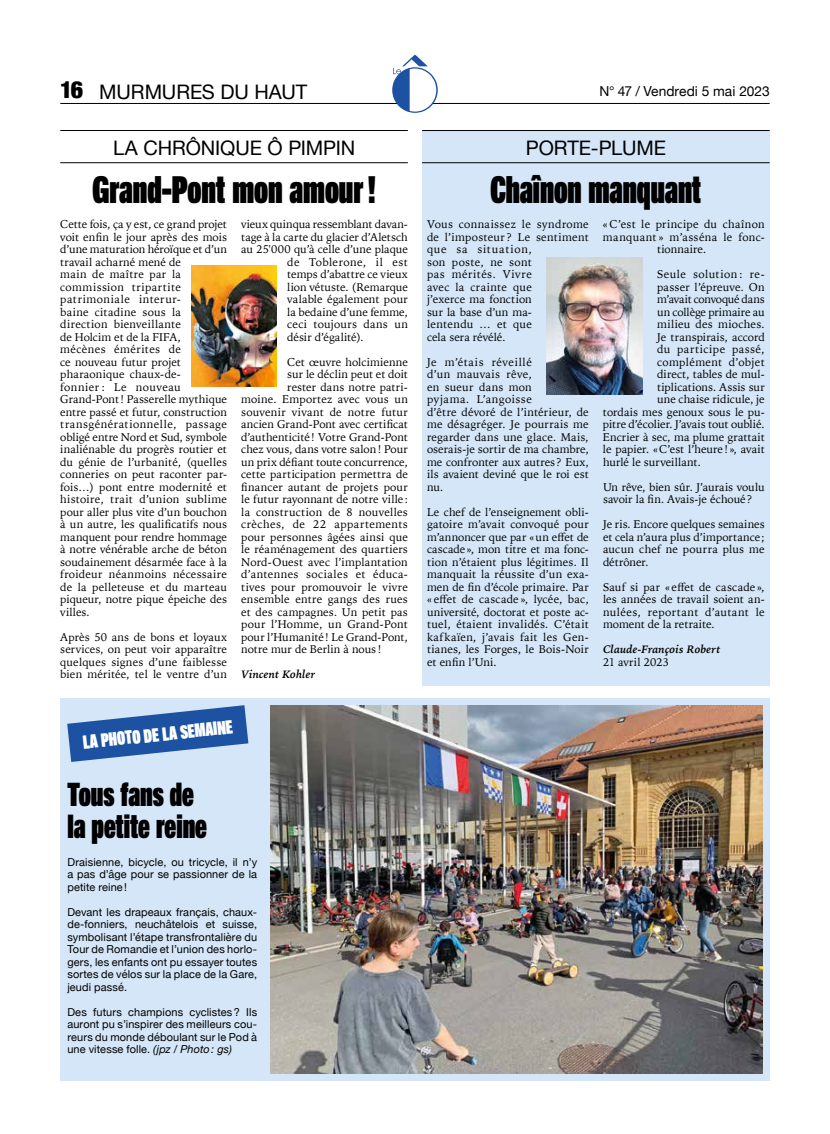
<style>
.page{position:relative;width:830px;height:1134px;background:#fff}
.page>*{position:absolute;margin:0;border:0;box-sizing:border-box;transform-origin:0 0}
.t1{font:37.5px "Neue Helvetica 99 Cm Blk";color:#000}
.t2{font:32.5px/32.5px "Neue Helvetica 99 Cm Blk";color:#000}
.t3{font:20px "Helvetica Neue";letter-spacing:-.005em;color:#000}
.t4{font:18.75px "Neue Helvetica 99 Cm Blk";color:#fff}
.t5{font:13.75px "Helvetica Neue";color:#000}
.t6{font:11.25px/12.5px "Iowan Old Style";letter-spacing:.01em;color:#000}
.t7{font:11.25px "Iowan Old Style";letter-spacing:-.01em;color:#000}
.t8{font:11.25px "Iowan Old Style";letter-spacing:.035em;color:#000}
.t9{font:11.25px "Iowan Old Style";letter-spacing:.04em;color:#000}
.t10{font:italic 700 11.25px "Iowan Old Style";letter-spacing:.01em;color:#000}
.t11{font:11.25px "Iowan Old Style";letter-spacing:-.02em;color:#000}
.t12{font:11.25px "Iowan Old Style";letter-spacing:.03em;color:#000}
.t13{font:11px/12.5px "Helvetica Neue";letter-spacing:.01em;color:#000;text-align:justify}
.s1{font-weight:900;font-stretch:condensed;font-size:23.75px}
.s2{font-style:italic}
</style>
<div class="page">
<hr style="left:60px;top:103px;width:709px;height:1px;background:#000">
<svg style="left:392px;top:55px;width:45px;height:58px"></svg>
<div style="left:60px;top:698px;width:709px;height:383px;background:#d4e6f7"></div>
<div style="left:422px;top:130px;width:347px;height:556px;background:#d4e6f7"></div>
<hr style="left:422px;top:130px;width:347px;height:1px;background:#000">
<hr style="left:422px;top:163px;width:347px;height:1px;background:#000">
<img style="left:546px;top:258px;width:96px;height:137px">
<img style="left:270px;top:705px;width:492px;height:369px">
<hr style="left:60px;top:130px;width:347px;height:1px;background:#000">
<hr style="left:60px;top:163px;width:347px;height:1px;background:#000">
<img style="left:191px;top:266px;width:85px;height:120px">
<svg style="left:67px;top:705px;width:181px;height:57px"></svg>
<h3 class="t3" style="left:60px;top:77px;width:248px"><span class="s1">16</span> MURMURES DU HAUT</h3>
<p class="t5" style="left:599px;top:82px;width:172px">N° 47 / Vendredi 5 mai 2023</p>
<h3 class="t3" style="left:113px;top:134px;width:243px">LA CHRÔNIQUE Ô PIMPIN</h3>
<h1 class="t1" style="left:92px;top:166px;width:284px">Grand-Pont mon amour!</h1>
<p class="t6" style="left:60px;top:217px;width:168px">Cette fois, ça y est, ce grand projet voit enfin le jour après des mois d’une maturation héroïque et d’un travail acharné mené de<br>main de maître par la commission tripartite patrimoniale interur-<br>baine citadine sous la direction bienveillante<br>de Holcim et de la FIFA, mécènes émérites de<br>ce nouveau futur projet pharaonique chaux-de-<br>fonnier : Le nouveau<br>Grand-Pont! Passerelle mythique entre passé et futur, construction transgénérationnelle, passage obligé entre Nord et Sud, symbole inaliénable du progrès routier et du génie de l’urbanité, (quelles conneries on peut raconter par&shy;fois…) pont entre modernité et histoire, trait d’union sublime pour aller plus vite d’un bouchon à un autre, les qualificatifs nous manquent pour rendre hommage à notre vénérable arche de béton soudainement désarmée face à la froideur néanmoins nécessaire de la pelleteuse et du marteau piqueur, notre pique épeiche des villes.</p>
<p class="t6" style="left:60px;top:630px;width:168px;text-align:justify">Après 50 ans de bons et loyaux services, on peut voir apparaître quelques signes d’une faiblesse bien méritée, tel le ventre d’un</p>
<p class="t7" style="left:241px;top:214px;width:168px">vieux quinqua ressemblant davan-</p>
<p class="t6" style="left:241px;top:230px;width:168px">tage à la carte du glacier d’Aletsch</p>
<p class="t6" style="left:241px;top:242px;width:168px">au 25'000 qu’à celle d’une plaque</p>
<p class="t8" style="left:287px;top:252px;width:122px">de Toblerone, il est</p>
<p class="t6" style="left:287px;top:267px;width:122px">temps d’abattre ce vieux</p>
<p class="t6" style="left:287px;top:280px;width:122px">lion vétuste. (Remarque</p>
<p class="t6" style="left:287px;top:292px;width:122px">valable également pour</p>
<p class="t6" style="left:287px;top:305px;width:122px">la bedaine d’une femme,</p>
<p class="t6" style="left:287px;top:317px;width:122px">ceci toujours dans un</p>
<p class="t6" style="left:287px;top:330px;width:78px">désir d’égalité).</p>
<p class="t6" style="left:287px;top:355px;width:122px">Cet œuvre holcimienne</p>
<p class="t6" style="left:287px;top:367px;width:122px">sur le déclin peut et doit</p>
<p class="t6" style="left:287px;top:380px;width:122px">rester dans notre patri-</p>
<p class="t6" style="left:241px;top:392px;width:168px">moine. Emportez avec vous un</p>
<p class="t6" style="left:241px;top:405px;width:168px">souvenir vivant de notre futur</p>
<p class="t6" style="left:241px;top:417px;width:168px">ancien Grand-Pont avec certificat</p>
<p class="t6" style="left:241px;top:430px;width:168px">d’authenticité ! Votre Grand-Pont</p>
<p class="t6" style="left:241px;top:442px;width:168px">chez vous, dans votre salon! Pour</p>
<p class="t7" style="left:241px;top:452px;width:168px">un prix défiant toute concurrence,</p>
<p class="t6" style="left:241px;top:467px;width:168px">cette participation permettra de</p>
<p class="t6" style="left:241px;top:480px;width:168px">financer autant de projets pour</p>
<p class="t6" style="left:241px;top:492px;width:168px">le futur rayonnant de notre ville :</p>
<p class="t6" style="left:241px;top:505px;width:168px">la construction de 8 nouvelles</p>
<p class="t9" style="left:241px;top:514px;width:168px">crèches, de 22 appartements</p>
<p class="t6" style="left:241px;top:530px;width:168px">pour personnes âgées ainsi que</p>
<p class="t6" style="left:241px;top:542px;width:168px">le réaménagement des quartiers</p>
<p class="t6" style="left:241px;top:555px;width:168px">Nord-Ouest avec l’implantation</p>
<p class="t8" style="left:241px;top:564px;width:168px">d’antennes sociales et éduca-</p>
<p class="t6" style="left:241px;top:580px;width:168px">tives pour promouvoir le vivre</p>
<p class="t6" style="left:241px;top:592px;width:168px">ensemble entre gangs des rues</p>
<p class="t6" style="left:241px;top:605px;width:168px">et des campagnes. Un petit pas</p>
<p class="t6" style="left:241px;top:617px;width:168px">pour l’Homme, un Grand-Pont</p>
<p class="t6" style="left:241px;top:630px;width:168px">pour l’Humanité! Le Grand-Pont,</p>
<p class="t6" style="left:241px;top:642px;width:142px">notre mur de Berlin à nous !</p>
<p class="t10" style="left:241px;top:664px;width:76px">Vincent Kohler</p>
<h3 class="t4" style="left:82px;top:730px;width:152px;rotate:-6deg">LA PHOTO DE LA SEMAINE</h3>
<h2 class="t2" style="left:67px;top:777px;width:141px">Tous fans de la petite reine</h2>
<p class="t13" style="left:67px;top:856px;width:191px">Draisienne, bicycle, ou tricycle, il n’y a pas d’âge pour se passionner de la petite reine!</p>
<p class="t13" style="left:67px;top:906px;width:191px">Devant les drapeaux français, chaux&shy;de-fonniers, neuchâtelois et suisse, symbolisant l’étape transfrontalière du Tour de Romandie et l’union des horlo&shy;gers, les enfants ont pu essayer toutes sortes de vélos sur la place de la Gare, jeudi passé.</p>
<p class="t13" style="left:67px;top:1006px;width:191px">Des futurs champions cyclistes? Ils auront pu s’inspirer des meilleurs cou&shy;reurs du monde déboulant sur le Pod à une vitesse folle. <span class="s2">(jpz / Photo: gs)</span></p>
<h3 class="t3" style="left:525px;top:134px;width:141px">PORTE-PLUME</h3>
<h1 class="t1" style="left:490px;top:166px;width:212px">Chaînon manquant</h1>
<p class="t6" style="left:427px;top:217px;width:163px">Vous connaissez le syndrome de l’imposteur ? Le sentiment que sa situation,<br>son poste, ne sont<br>pas mérités. Vivre<br>avec la crainte que<br>j’exerce ma fonction<br>sur la base d’un ma-<br>lentendu … et que<br>cela sera révélé.</p>
<p class="t6" style="left:427px;top:355px;width:163px">Je m’étais réveillé<br>d’un mauvais rêve,<br>en sueur dans mon<br>pyjama. L’angoisse<br>d’être dévoré de l’intérieur, de me désagréger. Je pourrais me regarder dans une glace. Mais, oserais-je sortir de ma chambre, me confronter aux autres ? Eux, ils avaient deviné que le roi est nu.</p>
<p class="t6" style="left:427px;top:505px;width:163px;text-align:justify">Le chef de l’enseignement obli&shy;gatoire m’avait convoqué pour m’annoncer que par «un effet de cascade », mon titre et ma fonc&shy;tion n’étaient plus légitimes. Il manquait la réussite d’un exa&shy;men de fin d’école primaire. Par « effet de cascade », lycée, bac, université, doctorat et poste ac&shy;tuel, étaient invalidés. C’était kafkaïen, j’avais fait les Gen&shy;tianes, les Forges, le Bois-Noir et enfin l’Uni.</p>
<p class="t6" style="left:602px;top:217px;width:163px;text-align:center">« C’est le principe du chaînon manquant » m’asséna le fonc&shy;tionnaire.</p>
<p class="t8" style="left:656px;top:264px;width:109px">Seule solution : re-</p>
<p class="t6" style="left:656px;top:280px;width:109px">passer l’épreuve. On</p>
<p class="t11" style="left:656px;top:289px;width:109px">m’avait convoqué dans</p>
<p class="t7" style="left:656px;top:302px;width:109px">un collège primaire au</p>
<p class="t6" style="left:656px;top:317px;width:109px">milieu des mioches.</p>
<p class="t6" style="left:656px;top:330px;width:109px">Je transpirais, accord</p>
<p class="t9" style="left:656px;top:339px;width:109px">du participe passé,</p>
<p class="t12" style="left:656px;top:352px;width:109px">complément d’objet</p>
<p class="t6" style="left:656px;top:367px;width:109px">direct, tables de mul-</p>
<p class="t6" style="left:656px;top:380px;width:109px">tiplications. Assis sur</p>
<p class="t6" style="left:656px;top:392px;width:109px">une chaise ridicule, je</p>
<p class="t6" style="left:602px;top:405px;width:163px">tordais mes genoux sous le pu-</p>
<p class="t7" style="left:602px;top:414px;width:163px">pitre d’écolier. J’avais tout oublié.</p>
<p class="t6" style="left:602px;top:430px;width:163px">Encrier à sec, ma plume grattait</p>
<p class="t6" style="left:602px;top:442px;width:163px">le papier. «C’est l’heure ! », avait</p>
<p class="t6" style="left:602px;top:455px;width:99px">hurlé le surveillant.</p>
<p class="t6" style="left:602px;top:480px;width:163px">Un rêve, bien sûr. J’aurais voulu savoir la fin. Avais-je échoué ?</p>
<p class="t6" style="left:602px;top:517px;width:163px;text-align:justify">Je ris. Encore quelques semaines et cela n’aura plus d’importance ; aucun chef ne pourra plus me détrôner.</p>
<p class="t6" style="left:602px;top:580px;width:163px;text-align:justify">Sauf si par « effet de cascade », les années de travail soient an&shy;nulées, reportant d’autant le moment de la retraite.</p>
<p class="t10" style="left:602px;top:639px;width:119px">Claude-François Robert</p>
<p class="t6" style="left:602px;top:655px;width:67px">21 avril 2023</p>
</div>
